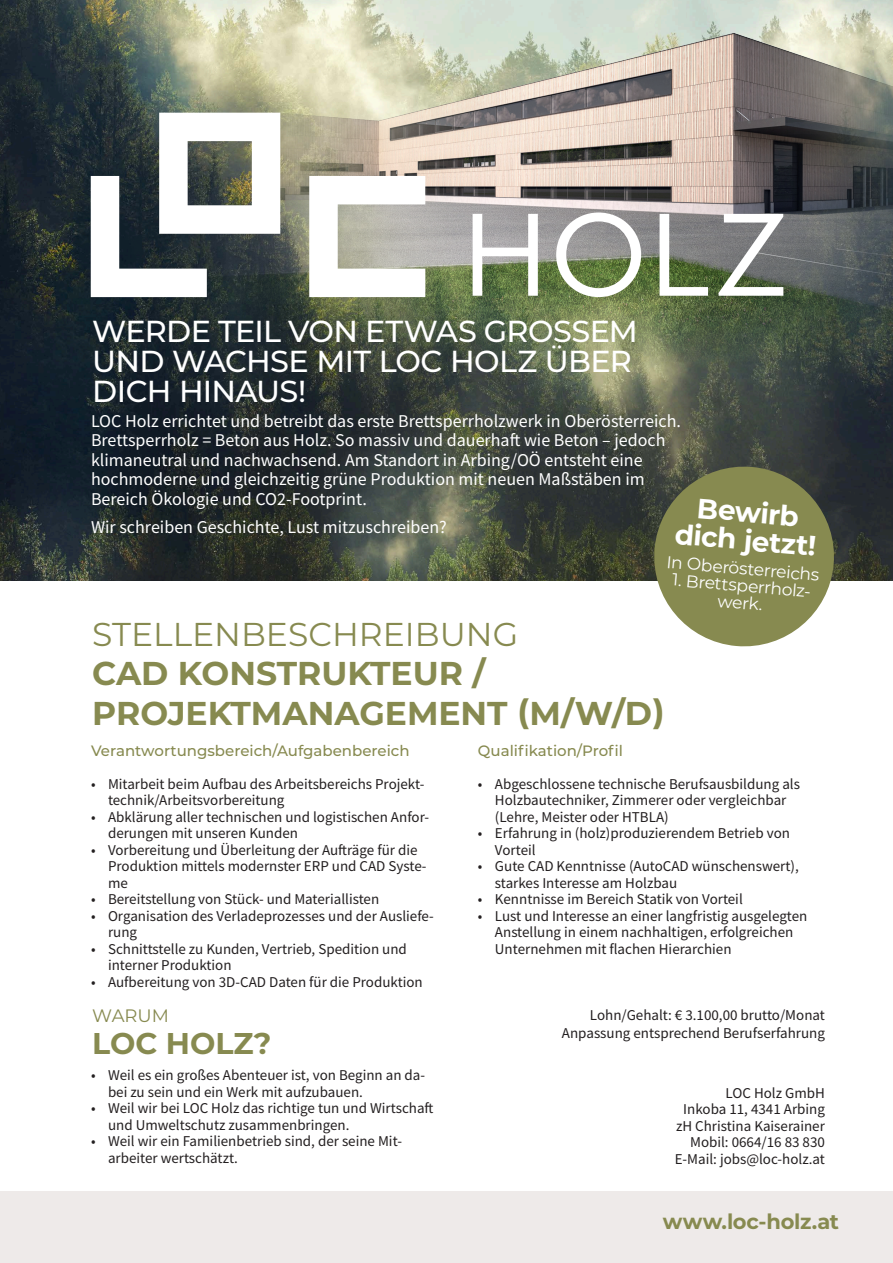
<style>
.page{position:relative;width:893px;height:1263px;background:#fff}
.page>*{position:absolute;margin:0;border:0;box-sizing:border-box;transform-origin:0 0}
.t1{font:33px/39.6px "Montserrat";color:#878a50}
.t2{font:700 33px "Montserrat";color:#878a50}
.t3{font:500 30.3px/30.3px "Montserrat";letter-spacing:-.025em;color:#fff}
.t4{font:700 30px "Montserrat";color:#878a50}
.t5{font:700 27.9px "Montserrat";color:#fff}
.t6{font:700 21px "Montserrat";letter-spacing:-.015em;color:#878a50}
.t7{font:18px/19.5px "Source Sans Pro";color:#fff}
.t8{font:18px "Montserrat";color:#878a50}
.t9{font:17.1px "Montserrat";color:#fff}
.t10{font:15px/16.5px "Source Sans Pro";color:#231f20}
.t11{font:500 15px "Montserrat";color:#878a50}
.s1{font-weight:700}
</style>
<div class="page">
<img style="left:0;top:0;width:893px;height:580px">
<img style="left:51px;top:0;width:842px;height:409px">
<svg style="left:91px;top:113px;width:189px;height:184px"></svg>
<svg style="left:309px;top:176px;width:116px;height:121px"></svg>
<svg style="left:473px;top:212px;width:310px;height:85px"></svg>
<div style="left:0;top:1191px;width:893px;height:72px;background:#eeeae9"></div>
<svg style="left:650px;top:463px;width:188px;height:184px;background:#898c61"></svg>
<p class="t3" style="left:92px;top:314px;width:547px">WERDE TEIL VON ETWAS GROSSEM<br>UND WACHSE MIT LOC HOLZ ÜBER<br>DICH HINAUS!</p>
<p class="t7" style="left:91px;top:411px;width:592px">LOC Holz errichtet und betreibt das erste Brettsperrholzwerk in Oberösterreich.<br>Brettsperrholz = Beton aus Holz. So massiv und dauerhaft wie Beton – jedoch klimaneutral und nachwachsend. Am Standort in Arbing/OÖ entsteht eine hochmoderne und gleichzeitig grüne Produktion mit neuen Maßstäben im Bereich Ökologie und CO2-Footprint.</p>
<p class="t7" style="left:91px;top:517px;width:357px">Wir schreiben Geschichte, Lust mitzuschreiben?</p>
<p class="t5" style="left:699px;top:488px;width:104px;rotate:5deg">Bewirb</p>
<p class="t5" style="left:677px;top:514px;width:143px;rotate:5deg">dich jetzt!</p>
<p class="t9" style="left:668px;top:550px;width:155px;rotate:5deg">In Oberösterreichs</p>
<p class="t9" style="left:673px;top:568px;width:143px;rotate:5deg">1. Brettsperrholz-</p>
<p class="t9" style="left:719px;top:589px;width:47px;rotate:5deg">werk.</p>
<p class="t1" style="left:92px;top:613px;width:427px">STELLENBESCHREIBUNG<br><span class="s1">CAD KONSTRUKTEUR /</span></p>
<p class="t2" style="left:92px;top:689px;width:574px">PROJEKTMANAGEMENT (M/W/D)</p>
<p class="t11" style="left:91px;top:740px;width:320px">Verantwortungsbereich/Aufgabenbereich</p>
<p class="t10" style="left:108px;top:775px;width:318px;text-indent:-17px">• Mitarbeit beim Aufbau des Arbeitsbereichs Projekt&shy;technik/Arbeitsvorbereitung</p>
<p class="t10" style="left:108px;top:808px;width:323px;text-indent:-17px">• Abklärung aller technischen und logistischen Anfor&shy;derungen mit unseren Kunden</p>
<p class="t10" style="left:108px;top:841px;width:320px;text-indent:-17px">• Vorbereitung und Überleitung der Aufträge für die<br>Produktion mittels modernster ERP und CAD Syste&shy;me</p>
<p class="t10" style="left:91px;top:891px;width:290px">• Bereitstellung von Stück- und Materiallisten</p>
<p class="t10" style="left:108px;top:907px;width:327px;text-indent:-17px">• Organisation des Verladeprozesses und der Ausliefe&shy;rung</p>
<p class="t10" style="left:108px;top:940px;width:300px;text-indent:-17px">• Schnittstelle zu Kunden, Vertrieb, Spedition und interner Produktion</p>
<p class="t10" style="left:91px;top:973px;width:333px">• Aufbereitung von 3D-CAD Daten für die Produktion</p>
<p class="t8" style="left:92px;top:1003px;width:78px">WARUM</p>
<p class="t4" style="left:92px;top:1021px;width:181px">LOC HOLZ?</p>
<p class="t10" style="left:108px;top:1067px;width:319px;text-indent:-17px">• Weil es ein großes Abenteuer ist, von Beginn an da&shy;bei zu sein und ein Werk mit aufzubauen.</p>
<p class="t10" style="left:108px;top:1100px;width:327px;text-indent:-17px">• Weil wir bei LOC Holz das richtige tun und Wirtschaft und Umweltschutz zusammenbringen.</p>
<p class="t10" style="left:108px;top:1133px;width:295px;text-indent:-17px">• Weil wir ein Familienbetrieb sind, der seine Mit&shy;arbeiter wertschätzt.</p>
<p class="t11" style="left:478px;top:740px;width:147px">Qualifikation/Profil</p>
<p class="t10" style="left:495px;top:775px;width:307px;text-indent:-17px">• Abgeschlossene technische Berufsausbildung als<br>Holzbautechniker, Zimmerer oder vergleichbar (Lehre, Meister oder HTBLA)</p>
<p class="t10" style="left:495px;top:825px;width:297px;text-indent:-17px">• Erfahrung in (holz)produzierendem Betrieb von<br>Vorteil</p>
<p class="t10" style="left:495px;top:858px;width:305px;text-indent:-17px">• Gute CAD Kenntnisse (AutoCAD wünschenswert), starkes Interesse am Holzbau</p>
<p class="t10" style="left:478px;top:891px;width:266px">• Kenntnisse im Bereich Statik von Vorteil</p>
<p class="t10" style="left:495px;top:907px;width:314px;text-indent:-17px">• Lust und Interesse an einer langfristig ausgelegten<br>Anstellung in einem nachhaltigen, erfolgreichen<br>Unternehmen mit flachen Hierarchien</p>
<p class="t10" style="left:590px;top:1007px;width:236px">Lohn/Gehalt: € 3.100,00 brutto/Monat</p>
<p class="t10" style="left:562px;top:1025px;width:264px">Anpassung entsprechend Berufserfahrung</p>
<p class="t10" style="left:726px;top:1084px;width:101px">LOC Holz GmbH</p>
<p class="t10" style="left:683px;top:1101px;width:143px">Inkoba 11, 4341 Arbing</p>
<p class="t10" style="left:676px;top:1117px;width:150px">zH Christina Kaiserainer</p>
<p class="t10" style="left:690px;top:1134px;width:136px">Mobil: 0664/16 83 830</p>
<p class="t10" style="left:675px;top:1150px;width:152px">E-Mail: jobs@loc-holz.at</p>
<p class="t6" style="left:663px;top:1207px;width:178px">www.loc-holz.at</p>
</div>
